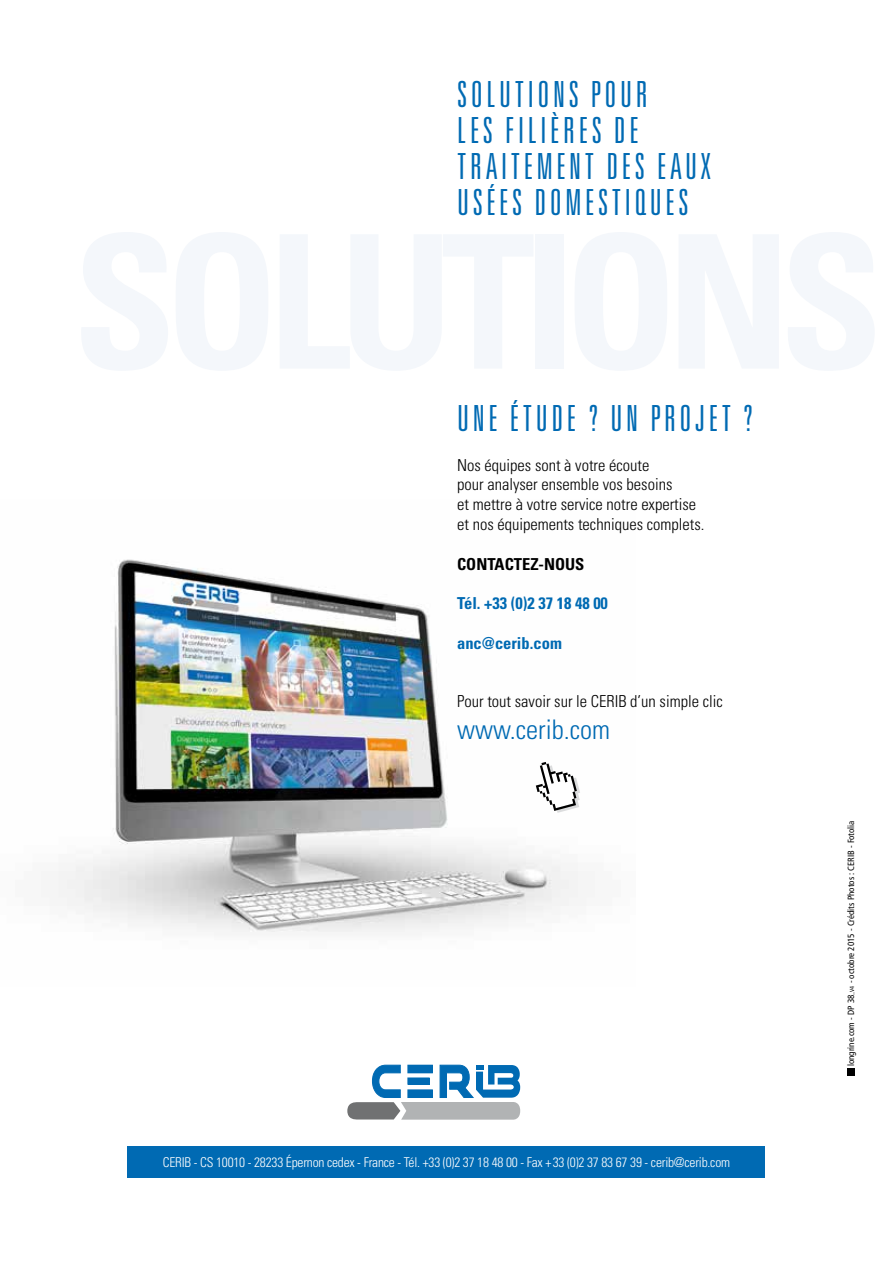
<style>
.page{position:relative;width:893px;height:1263px;background:#fff}
.page>*{position:absolute;margin:0;border:0;box-sizing:border-box;transform-origin:0 0}
.t1{font:300 ultra-condensed 36px/36px "Univers LT Std";letter-spacing:.1em;color:#006ab3}
.t2{font:300 condensed 27px "Univers LT Std";color:#006ab3}
.t3{font:300 condensed 16.5px/19.8px "Univers LT Std";color:#000}
.t4{font:700 condensed 16.5px "Univers LT Std";color:#006ab3}
.t5{font:700 condensed 16.5px "Univers LT Std";color:#000}
.t6{font:300 condensed 13.5px "Univers LT Std";letter-spacing:-.015em;color:#fff}
.t7{font:condensed 9px "Frutiger LT Std";color:#000}
.s1{font-size:6px}
</style>
<div class="page">
<img style="left:58px;top:559px;width:520px;height:373px">
<div style="left:128px;top:1146px;width:637px;height:32px;background:#006ab3"></div>
<svg style="left:536px;top:762px;width:44px;height:51px"></svg>
<div style="left:847px;top:1068px;width:7px;height:8px;background:#000"></div>
<svg style="left:347px;top:1065px;width:173px;height:55px"></svg>
<h1 class="t1" style="left:457px;top:76px;width:255px">SOLUTIONS POUR<br>LES FILIÈRES DE<br>TRAITEMENT DES EAUX<br>USÉES DOMESTIQUES</h1>
<h1 class="t1" style="left:457px;top:400px;width:298px">UNE ÉTUDE ? UN PROJET ?</h1>
<p class="t3" style="left:457px;top:455px;width:249px">Nos équipes sont à votre écoute<br>pour analyser ensemble vos besoins<br>et mettre à votre service notre expertise et nos équipements techniques complets.</p>
<p class="t5" style="left:457px;top:553px;width:129px">CONTACTEZ-NOUS</p>
<p class="t4" style="left:457px;top:593px;width:152px">Tél. +33 (0)2 37 18 48 00</p>
<p class="t4" style="left:457px;top:633px;width:106px">anc@cerib.com</p>
<p class="t3" style="left:457px;top:691px;width:267px">Pour tout savoir sur le CERIB d’un simple clic</p>
<h2 class="t2" style="left:457px;top:713px;width:155px">www.cerib.com</h2>
<p class="t6" style="left:163px;top:1154px;width:569px">CERIB - CS 10010 - 28233 Épernon cedex - France - Tél. +33 (0)2 37 18 48 00 - Fax +33 (0)2 37 83 67 39 - cerib@cerib.com</p>
<p class="t7" style="left:846px;top:1066px;width:247px;rotate:-90deg">longrine.com - DP 38<span class="s1">_V4</span> - octobre 2015 - Crédits Photos : CERIB - Fotolia</p>
</div>
